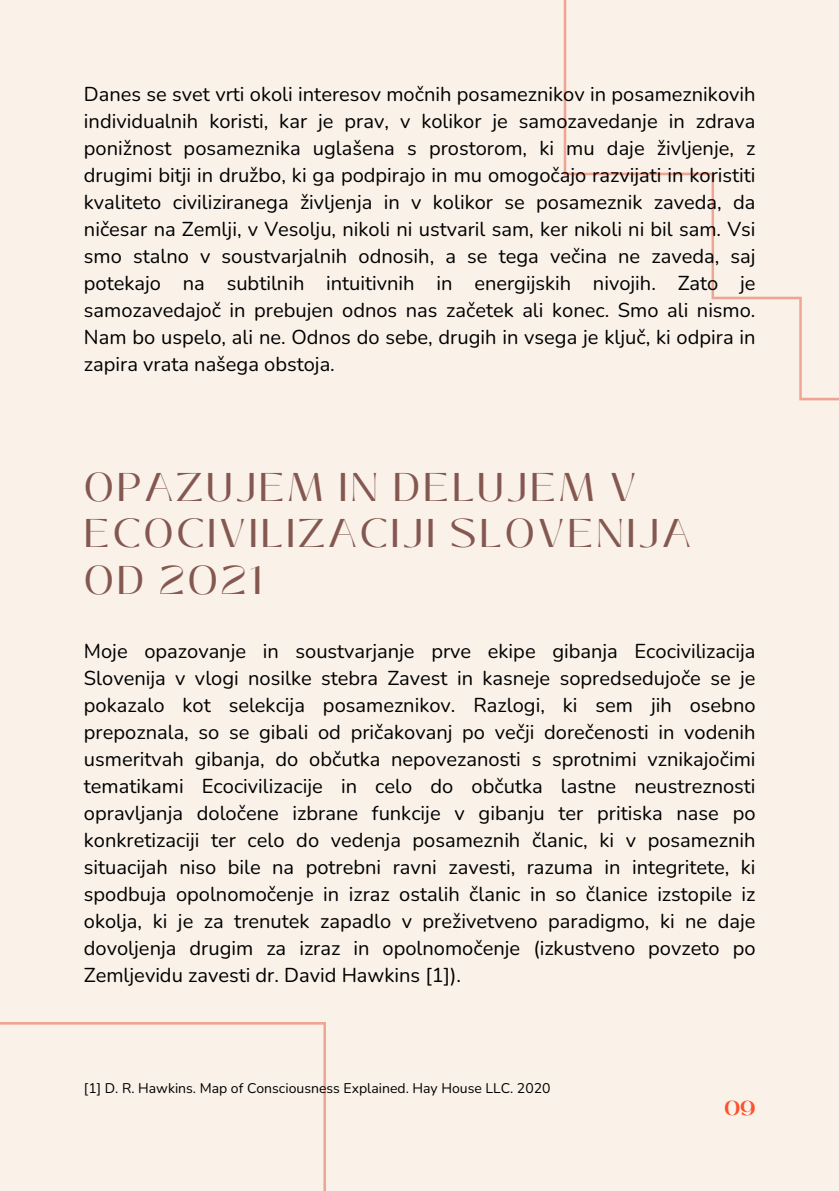
<style>
.page{position:relative;width:839px;height:1191px;background:#fff}
.page>*{position:absolute;margin:0;border:0;box-sizing:border-box;transform-origin:0 0}
.t1{font:40px/46.4px "Black Mango";letter-spacing:.07em;color:#845850}
.t2{font:20px/27px "Nunito";color:#000001;text-align:justify}
.t3{font:700 20px "Black Mango";color:#fe502d}
.t4{font:14px "Nunito";color:#000001}
</style>
<div class="page">
<div style="left:0;top:0;width:838px;height:1191px;background:#faf2e9"></div>
<svg style="left:563px;top:0;width:275px;height:401px"></svg>
<svg style="left:0;top:1022px;width:325px;height:169px"></svg>
<h2 class="t2" style="left:84px;top:81px;width:673px">Danes se svet vrti okoli interesov močnih posameznikov in posameznikovih individualnih koristi, kar je prav, v kolikor je samozavedanje in zdrava ponižnost posameznika uglašena s prostorom, ki mu daje življenje, z drugimi bitji in družbo, ki ga podpirajo in mu omogočajo razvijati in koristiti kvaliteto civiliziranega življenja in v kolikor se posameznik zaveda, da ničesar na Zemlji, v Vesolju, nikoli ni ustvaril sam, ker nikoli ni bil sam. Vsi smo stalno v soustvarjalnih odnosih, a se tega večina ne zaveda, saj potekajo na subtilnih intuitivnih in energijskih nivojih. Zato je samozavedajoč in prebujen odnos nas začetek ali konec. Smo ali nismo.<br>Nam bo uspelo, ali ne. Odnos do sebe, drugih in vsega je ključ, ki odpira in zapira vrata našega obstoja.</h2>
<h1 class="t1" style="left:84px;top:464px;width:608px">OPAZUJEM IN DELUJEM V<br>ECOCIVILIZACIJI SLOVENIJA<br>OD 2021</h1>
<h2 class="t2" style="left:84px;top:638px;width:673px">Moje opazovanje in soustvarjanje prve ekipe gibanja Ecocivilizacija Slovenija v vlogi nosilke stebra Zavest in kasneje sopredsedujoče se je pokazalo kot selekcija posameznikov. Razlogi, ki sem jih osebno prepoznala, so se gibali od pričakovanj po večji dorečenosti in vodenih usmeritvah gibanja, do občutka nepovezanosti s sprotnimi vznikajočimi tematikami Ecocivilizacije in celo do občutka lastne neustreznosti opravljanja določene izbrane funkcije v gibanju ter pritiska nase po konkretizaciji ter celo do vedenja posameznih članic, ki v posameznih situacijah niso bile na potrebni ravni zavesti, razuma in integritete, ki spodbuja opolnomočenje in izraz ostalih članic in so članice izstopile iz okolja, ki je za trenutek zapadlo v preživetveno paradigmo, ki ne daje dovoljenja drugim za izraz in opolnomočenje (izkustveno povzeto po Zemljevidu zavesti dr. David Hawkins [1]).</h2>
<p class="t4" style="left:84px;top:1079px;width:468px">[1] D. R. Hawkins. Map of Consciousness Explained. Hay House LLC. 2020</p>
<p class="t3" style="left:724px;top:1093px;width:32px">09</p>
</div>
